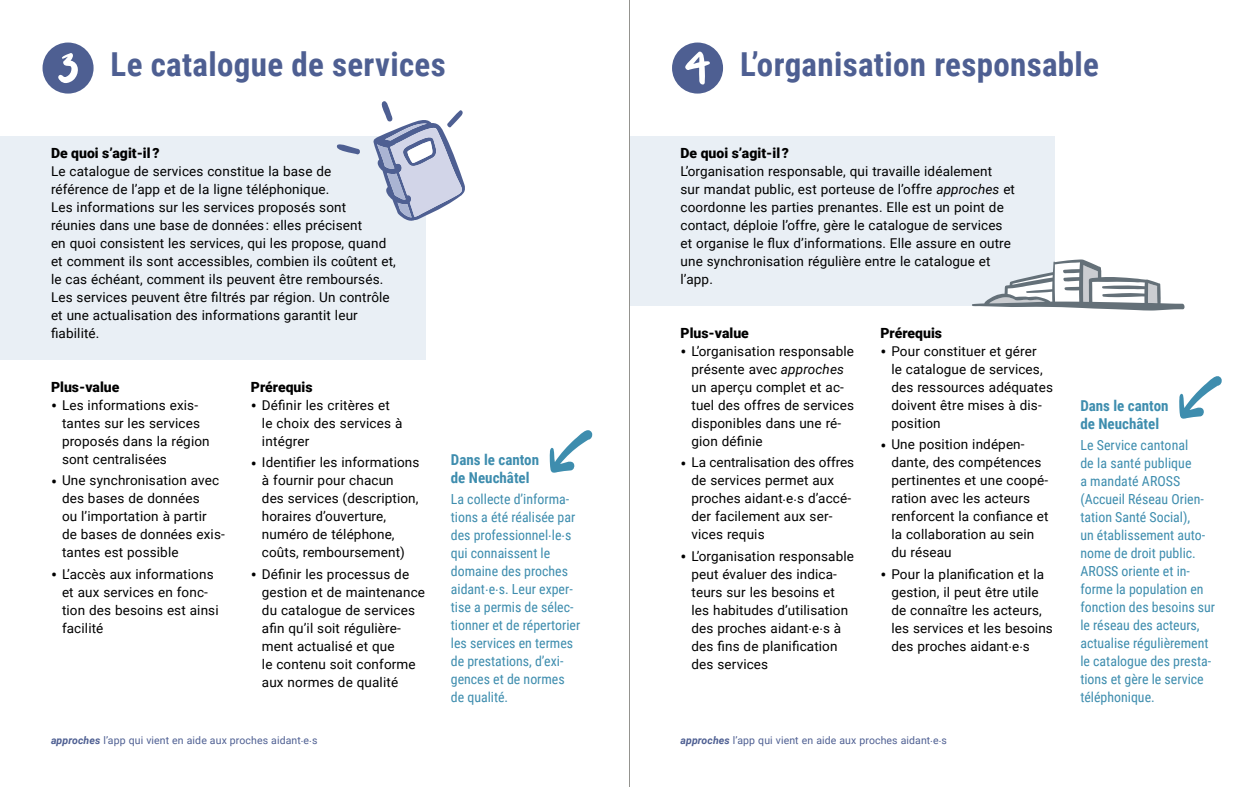
<style>
.page{position:relative;width:1259px;height:787px;background:#fff}
.page>*{position:absolute;margin:0;border:0;box-sizing:border-box;transform-origin:0 0}
.t1{font:700 33px "Roboto Condensed";letter-spacing:.01em;color:#4e5f92}
.t2{font:700 15px/18px "Roboto Condensed";color:#3e8dae}
.t3{font:900 14.1px "Roboto";color:#000}
.t4{font:13.8px/18px "Roboto Condensed";color:#3e8dae}
.t5{font:13.5px/18px "Roboto";letter-spacing:.01em;color:#000}
.t6{font:10.5px "Roboto";letter-spacing:.01em;color:#4e5f92}
.s1{font-size:18px}
.s2{font-style:italic}
.s3{font-weight:700;font-style:italic}
</style>
<div class="page">
<svg style="left:1179px;top:376px;width:42px;height:42px"></svg>
<svg style="left:550px;top:430px;width:42px;height:42px"></svg>
<div style="left:672px;top:43px;width:51px;height:51px;background:#4e5f92;border-radius:50%"></div>
<svg style="left:685px;top:51px;width:25px;height:33px"></svg>
<div style="left:629px;top:136px;width:425px;height:169px;background:#e9eff5"></div>
<div style="left:43px;top:43px;width:51px;height:51px;background:#4e5f92;border-radius:50%"></div>
<svg style="left:58px;top:53px;width:20px;height:30px"></svg>
<div style="left:0;top:136px;width:425px;height:223px;background:#e9eff5"></div>
<svg style="left:971px;top:259px;width:214px;height:51px"></svg>
<svg style="left:336px;top:144px;width:24px;height:10px"></svg>
<svg style="left:373px;top:101px;width:92px;height:121px"></svg>
<hr style="left:629px;top:0;width:1px;height:787px;background:#94938f">
<h1 class="t1" style="left:111px;top:41px;width:336px">Le catalogue de services</h1>
<p class="t3" style="left:51px;top:143px;width:110px">De quoi s’agit-il ?</p>
<p class="t5" style="left:51px;top:162px;width:346px">Le catalogue de services constitue la base de<br>référence de l’app et de la ligne téléphonique.<br>Les informations sur les services proposés sont<br>réunies dans une base de données : elles précisent<br>en quoi consistent les services, qui les propose, quand et comment ils sont accessibles, combien ils coûtent et, le cas échéant, comment ils peuvent être remboursés.<br>Les services peuvent être filtrés par région. Un contrôle et une actualisation des informations garantit leur fiabilité.</p>
<p class="t3" style="left:51px;top:377px;width:70px">Plus-value</p>
<p class="t5" style="left:62px;top:396px;width:149px;text-indent:-11px"><span class="s1">•</span> Les informations exis&shy;tantes sur les services proposés dans la région sont centralisées</p>
<p class="t5" style="left:62px;top:471px;width:164px;text-indent:-11px"><span class="s1">•</span> Une synchronisation avec des bases de données<br>ou l’importation à partir de bases de données exis&shy;tantes est possible</p>
<p class="t5" style="left:62px;top:564px;width:158px;text-indent:-11px"><span class="s1">•</span> L’accès aux informations et aux services en fonc&shy;tion des besoins est ainsi facilité</p>
<p class="t3" style="left:251px;top:377px;width:63px">Prérequis</p>
<p class="t5" style="left:262px;top:396px;width:142px;text-indent:-11px"><span class="s1">•</span> Définir les critères et le choix des services à intégrer</p>
<p class="t5" style="left:262px;top:453px;width:159px;text-indent:-11px"><span class="s1">•</span> Identifier les informations à fournir pour chacun<br>des services (description, horaires d’ouverture, numéro de téléphone, coûts, remboursement)</p>
<p class="t5" style="left:262px;top:564px;width:165px;text-indent:-11px"><span class="s1">•</span> Définir les processus de gestion et de maintenance du catalogue de services afin qu’il soit régulière&shy;ment actualisé et que<br>le contenu soit conforme aux normes de qualité</p>
<p class="t2" style="left:451px;top:450px;width:90px">Dans le canton de Neuchâtel</p>
<p class="t4" style="left:451px;top:489px;width:131px">La collecte d’informa&shy;tions a été réalisée par des professionnel.le.s qui connaissent le domaine des proches aidant.e.s. Leur exper&shy;tise a permis de sélec&shy;tionner et de répertorier les services en termes de prestations, d’exi&shy;gences et de normes de qualité.</p>
<h1 class="t1" style="left:740px;top:41px;width:360px">L’organisation responsable</h1>
<p class="t3" style="left:680px;top:143px;width:110px">De quoi s’agit-il ?</p>
<p class="t5" style="left:680px;top:162px;width:336px">L’organisation responsable, qui travaille idéalement<br>sur mandat public, est porteuse de l’offre <span class="s2">approches</span> et coordonne les parties prenantes. Elle est un point de contact, déploie l’offre, gère le catalogue de services et organise le flux d’informations. Elle assure en outre une synchronisation régulière entre le catalogue et l’app.</p>
<p class="t3" style="left:680px;top:323px;width:70px">Plus-value</p>
<p class="t5" style="left:691px;top:342px;width:164px;text-indent:-11px"><span class="s1">•</span> L’organisation responsable présente avec <span class="s2">approches </span>un aperçu complet et ac&shy;tuel des offres de services disponibles dans une ré&shy;gion définie</p>
<p class="t5" style="left:691px;top:453px;width:164px;text-indent:-11px"><span class="s1">•</span> La centralisation des offres de services permet aux proches aidant.e.s d’accé&shy;der facilement aux ser&shy;vices requis</p>
<p class="t5" style="left:691px;top:546px;width:164px;text-indent:-11px"><span class="s1">•</span> L’organisation responsable peut évaluer des indica&shy;teurs sur les besoins et les habitudes d’utilisation des proches aidant.e.s à des fins de planification des services</p>
<p class="t3" style="left:880px;top:323px;width:63px">Prérequis</p>
<p class="t5" style="left:891px;top:342px;width:163px;text-indent:-11px"><span class="s1">•</span> Pour constituer et gérer<br>le catalogue de services, des ressources adéquates doivent être mises à dis&shy;position</p>
<p class="t5" style="left:891px;top:435px;width:159px;text-indent:-11px"><span class="s1">•</span> Une position indépen&shy;dante, des compétences pertinentes et une coopé&shy;ration avec les acteurs renforcent la confiance et la collaboration au sein du réseau</p>
<p class="t5" style="left:891px;top:564px;width:163px;text-indent:-11px"><span class="s1">•</span> Pour la planification et la gestion, il peut être utile de connaître les acteurs, les services et les besoins des proches aidant.e.s</p>
<p class="t2" style="left:1080px;top:396px;width:90px">Dans le canton de Neuchâtel</p>
<p class="t4" style="left:1080px;top:435px;width:136px">Le Service cantonal<br>de la santé publique<br>a mandaté AROSS (Accueil Réseau Orien&shy;tation Santé Social),<br>un établissement auto&shy;nome de droit public.<br>AROSS oriente et in&shy;forme la population en fonction des besoins sur le réseau des acteurs, actualise régulièrement le catalogue des presta&shy;tions et gère le service téléphonique.</p>
<p class="t6" style="left:51px;top:733px;width:268px"><span class="s3">approches</span> l’app qui vient en aide aux proches aidant.e.s</p>
<p class="t6" style="left:680px;top:733px;width:268px"><span class="s3">approches</span> l’app qui vient en aide aux proches aidant.e.s</p>
</div>
